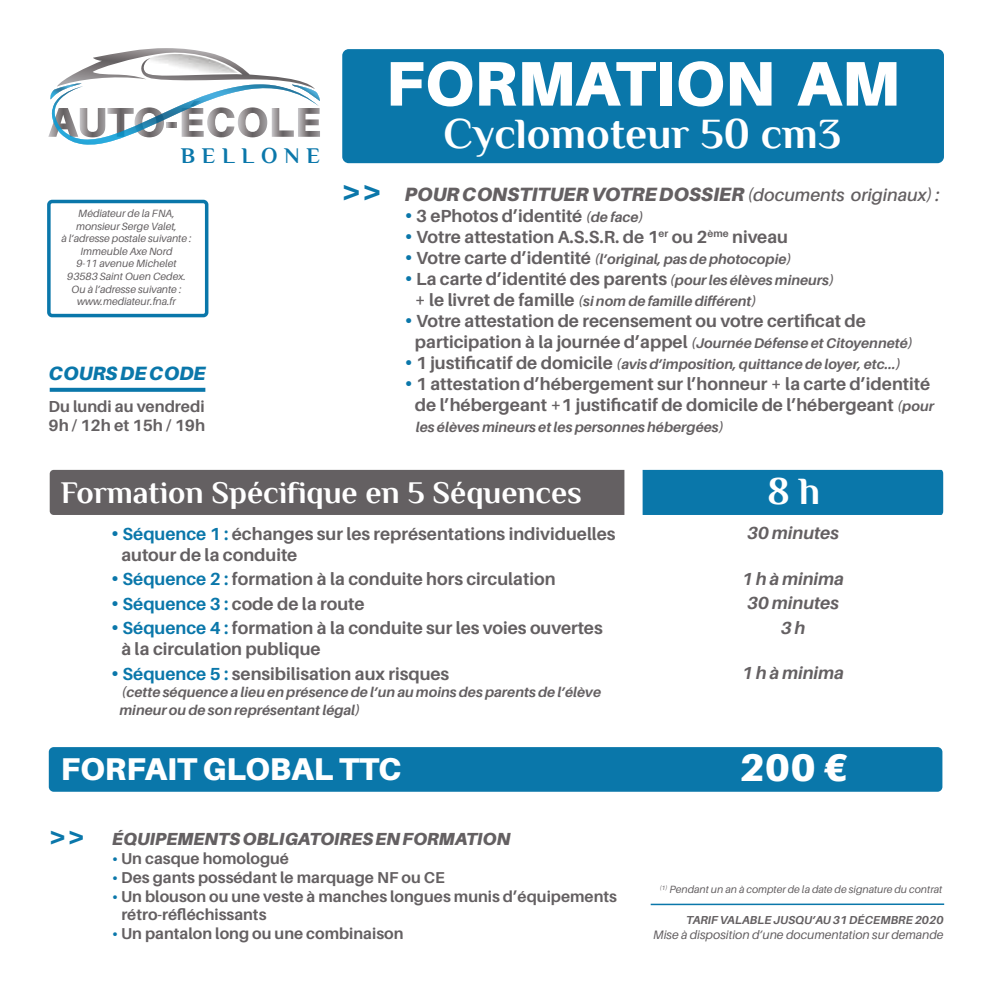
<style>
.page{position:relative;width:993px;height:993px;background:#fff}
.page>*{position:absolute;margin:0;border:0;box-sizing:border-box;transform-origin:0 0}
.t1{font:900 63px "Aileron";color:#fff}
.t2{font:700 43.05px "Philosopher";color:#fff}
.t3{font:900 38.5px "Aileron";color:#fff}
.t4{font:700 38.5px "Philosopher";color:#fff}
.t5{font:700 31.5px "Philosopher";color:#fff}
.t6{font:900 31.5px "Aileron";color:#fff}
.t7{font:700 22.4px "Philosopher";color:#0a77aa}
.t8{font:italic 900 19.25px "Aileron";color:#646062}
.t9{font:italic 900 19.25px "Aileron";color:#0a77aa}
.t10{font:700 17.5px/21px "Aileron";color:#646062}
.t11{font:italic 700 17.5px/24.5px "Aileron";color:#646062;text-align:center}
.t12{font:italic 900 17.5px "Aileron";color:#646062}
.t13{font:700 16.28px "Aileron";color:#646062}
.t14{font:700 15.92px "Aileron";color:#646062}
.t15{font:700 15.75px/17.5px "Aileron";color:#646062}
.t16{font:italic 700 14px/17.5px "Aileron";color:#646062}
.t17{font:italic 12.25px "Aileron";color:#646062}
.t18{font:italic 700 11.55px "Aileron";color:#646062}
.t19{font:italic 10.5px/12.6px "Aileron";color:#646062;text-align:center}
.s1{font-style:normal;font-size:31.5px;color:#0a77aa}
.s2{font-weight:600;font-size:17.5px}
.s3{font-size:21px;color:#0a77aa}
.s4{font-style:italic;font-size:14px}
.s5{font-style:normal;font-size:21px;color:#0a77aa}
.s6{font-style:normal;font-size:17.5px}
.s7{color:#0a77aa}
.s8{font-style:normal;font-size:28px;color:#0a77aa}
</style>
<div class="page">
<div style="left:49px;top:746px;width:893px;height:45px;background:#0a77aa;border-radius:5px"></div>
<hr style="left:650px;top:903px;width:293px;height:1px;background:#0a77aa">
<svg style="left:48px;top:48px;width:272px;height:97px"></svg>
<div style="left:342px;top:49px;width:601px;height:114px;background:#0a77aa;border-radius:6px"></div>
<svg style="left:50px;top:387px;width:155px;height:4px"></svg>
<div style="left:50px;top:469px;width:574px;height:46px;background:#646062"></div>
<div style="left:642px;top:469px;width:300px;height:46px;background:#0a77aa"></div>
<div style="left:47px;top:200px;width:161px;height:117px;border:4px solid #0a77aa;border-radius:3px"></div>
<p class="t7" style="left:181px;top:143px;width:140px">B E L L O N E</p>
<p class="t19" style="left:62px;top:207px;width:131px">Médiateur de la FNA, monsieur Serge Valet,<br>à l’adresse postale suivante :<br>Immeuble Axe Nord<br>9-11 avenue Michelet<br>93583 Saint Ouen Cedex.<br>Ou à l’adresse suivante : www.mediateur.fna.fr</p>
<p class="t9" style="left:48px;top:362px;width:159px">COURS DE CODE</p>
<p class="t14" style="left:48px;top:397px;width:158px">Du lundi au vendredi</p>
<p class="t13" style="left:48px;top:416px;width:158px">9h / 12h et 15h / 19h</p>
<h1 class="t1" style="left:385px;top:47px;width:515px">FORMATION AM</h1>
<h2 class="t2" style="left:443px;top:111px;width:399px">Cyclomoteur 50 cm3</h2>
<p class="t8" style="left:341px;top:183px;width:599px"><span class="s1">&gt;&gt;</span> POUR CONSTITUER VOTRE DOSSIER <span class="s2">(documents originaux) :</span></p>
<p class="t10" style="left:404px;top:205px;width:240px"><span class="s3">•</span> 3 ePhotos d’identité <span class="s4">(de face)</span></p>
<p class="t10" style="left:404px;top:226px;width:384px"><span class="s3">•</span> Votre attestation A.S.S.R. de 1<sup>er</sup> ou 2<sup>ème</sup> niveau</p>
<p class="t16" style="left:404px;top:250px;width:388px"><span class="s5">•</span> <span class="s6">Votre carte d’identité</span> (l’original, pas de photocopie)</p>
<p class="t10" style="left:404px;top:268px;width:430px"><span class="s3">•</span> La carte d’identité des parents <span class="s4">(pour les élèves mineurs)</span></p>
<p class="t16" style="left:415px;top:292px;width:343px"><span class="s6">+ le livret de famille</span> (si nom de famille différent)</p>
<p class="t10" style="left:415px;top:310px;width:499px;text-indent:-10px"><span class="s3">•</span> Votre attestation de recensement ou votre certificat de participation à la journée d’appel <span class="s4">(Journée Défense et Citoyenneté)</span></p>
<p class="t16" style="left:404px;top:355px;width:497px"><span class="s5">•</span> <span class="s6">1 justificatif de domicile</span> (avis d’imposition, quittance de loyer, etc...)</p>
<p class="t10" style="left:404px;top:373px;width:530px;text-align:center"><span class="s3">•</span> 1 attestation d’hébergement sur l’honneur + la carte d’identité de l’hébergeant +1 justificatif de domicile de l’hébergeant <span class="s4">(pour</span></p>
<p class="t16" style="left:416px;top:418px;width:309px">les élèves mineurs et les personnes hébergées)</p>
<h3 class="t5" style="left:61px;top:475px;width:522px">Formation Spécifique en 5 Séquences</h3>
<h3 class="t4" style="left:767px;top:470px;width:54px">8 h</h3>
<p class="t10" style="left:121px;top:523px;width:495px;text-indent:-10px"><span class="s3">•</span> <span class="s7">Séquence 1 :</span> échanges sur les représentations individuelles autour de la conduite</p>
<p class="t10" style="left:111px;top:568px;width:446px"><span class="s3">•</span> <span class="s7">Séquence 2 :</span> formation à la conduite hors circulation</p>
<p class="t10" style="left:111px;top:593px;width:255px"><span class="s3">•</span> <span class="s7">Séquence 3 :</span> code de la route</p>
<p class="t10" style="left:121px;top:617px;width:482px;text-indent:-10px"><span class="s3">•</span> <span class="s7">Séquence 4 :</span> formation à la conduite sur les voies ouvertes à la circulation publique</p>
<p class="t10" style="left:111px;top:663px;width:339px"><span class="s3">•</span> <span class="s7">Séquence 5 :</span> sensibilisation aux risques</p>
<p class="t16" style="left:119px;top:683px;width:483px">(cette séquence a lieu en présence de l’un au moins des parents de l’élève mineur ou de son représentant légal)</p>
<p class="t11" style="left:747px;top:520px;width:93px">30 minutes</p>
<p class="t11" style="left:742px;top:566px;width:103px">1 h à minima<br>30 minutes<br>3 h</p>
<p class="t11" style="left:742px;top:660px;width:103px">1 h à minima</p>
<h3 class="t6" style="left:61px;top:750px;width:342px">FORFAIT GLOBAL TTC</h3>
<h3 class="t3" style="left:739px;top:745px;width:110px">200 €</h3>
<p class="t12" style="left:49px;top:828px;width:462px"><span class="s8">&gt;&gt;</span> ÉQUIPEMENTS OBLIGATOIRES EN FORMATION</p>
<p class="t15" style="left:112px;top:849px;width:178px"><span class="s7">•</span> Un casque homologué</p>
<p class="t15" style="left:112px;top:868px;width:334px"><span class="s7">•</span> Des gants possédant le marquage NF ou CE</p>
<p class="t15" style="left:121px;top:887px;width:497px;text-indent:-9px"><span class="s7">•</span> Un blouson ou une veste à manches longues munis d’équipements rétro-réfléchissants</p>
<p class="t15" style="left:112px;top:924px;width:293px"><span class="s7">•</span> Un pantalon long ou une combinaison</p>
<p class="t19" style="left:659px;top:883px;width:284px"><sup>(1)</sup> Pendant un an à compter de la date de signature du contrat</p>
<p class="t18" style="left:686px;top:913px;width:259px">TARIF VALABLE JUSQU’AU 31 DÉCEMBRE 2020</p>
<p class="t17" style="left:653px;top:927px;width:292px">Mise à disposition d’une documentation sur demande</p>
</div>
